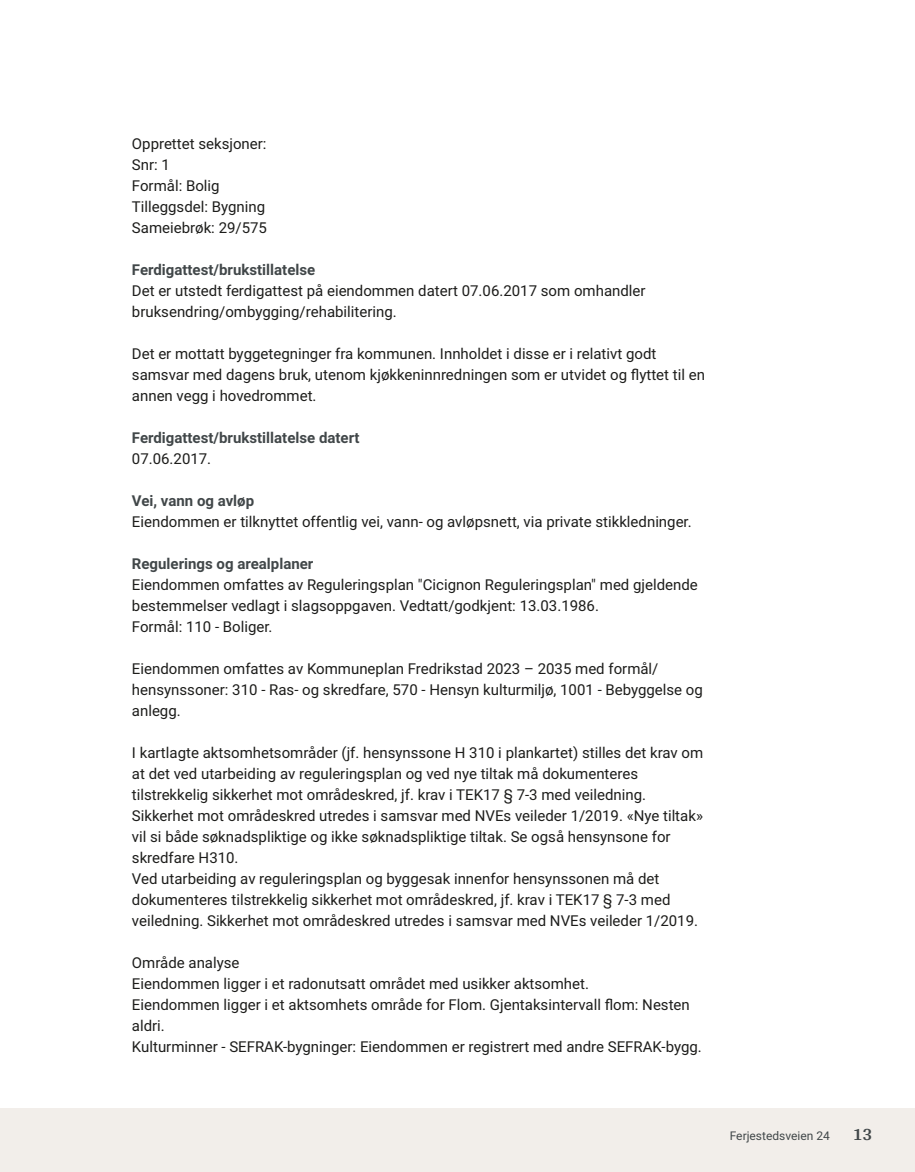
<style>
.page{position:relative;width:915px;height:1172px;background:#fff}
.page>*{position:absolute;margin:0;border:0;box-sizing:border-box;transform-origin:0 0}
.t1{font:700 18px "Arya";color:#414749}
.t2{font:15px/21px "Roboto Vitec";color:#1d1d1b}
.t3{font:700 15px "Roboto Vitec";color:#414749}
.t4{font:12px "Roboto Vitec";color:#414749}
</style>
<div class="page">
<div style="left:0;top:1108px;width:914px;height:64px;background:#f2eeea"></div>
<p class="t2" style="left:132px;top:132px;width:136px">Opprettet seksjoner:<br>Snr: 1<br>Formål: Bolig<br>Tilleggsdel: Bygning<br>Sameiebrøk: 29/ 575</p>
<p class="t3" style="left:132px;top:259px;width:185px">Ferdigattest/ brukstillatelse</p>
<p class="t2" style="left:132px;top:279px;width:515px">Det er utstedt ferdigattest på eiendommen datert 07.06.2017 som omhandler bruksendring/ ombygging/ rehabilitering.</p>
<p class="t2" style="left:132px;top:342px;width:574px">Det er mottatt byggetegninger fra kommunen. Innholdet i disse er i relativt godt samsvar med dagens bruk, utenom kjøkkeninnredningen som er utvidet og flyttet til en annen vegg i hovedrommet.</p>
<p class="t3" style="left:132px;top:427px;width:229px">Ferdigattest/ brukstillatelse datert</p>
<p class="t2" style="left:132px;top:447px;width:81px">07.06.2017.</p>
<p class="t3" style="left:132px;top:490px;width:124px">Vei, vann og avløp</p>
<p class="t2" style="left:132px;top:510px;width:561px">Eiendommen er tilknyttet offentlig vei, vann‑ og avløpsnett, via private stikkledninger.</p>
<p class="t3" style="left:132px;top:553px;width:183px">Regulerings og arealplaner</p>
<p class="t2" style="left:132px;top:573px;width:567px">Eiendommen omfattes av Reguleringsplan "Cicignon Reguleringsplan" med gjeldende bestemmelser vedlagt i slagsoppgaven. Vedtatt/ godkjent: 13.03.1986.<br>Formål: 110 ‑ Boliger.</p>
<p class="t2" style="left:132px;top:657px;width:572px">Eiendommen omfattes av Kommuneplan Fredrikstad 2023 – 2035 med formål/ hensynssoner: 310 ‑ Ras‑ og skredfare, 570 ‑ Hensyn kulturmiljø, 1001 ‑ Bebyggelse og anlegg.</p>
<p class="t2" style="left:132px;top:741px;width:572px">I kartlagte aktsomhetsområder (jf. hensynssone H 310 i plankartet) stilles det krav om at det ved utarbeiding av reguleringsplan og ved nye tiltak må dokumenteres tilstrekkelig sikkerhet mot områdeskred, jf. krav i TEK17 § 7‑3 med veiledning.<br>Sikkerhet mot områdeskred utredes i samsvar med NVEs veileder 1/ 2019. «Nye tiltak» vil si både søknadspliktige og ikke søknadspliktige tiltak. Se også hensynsone for skredfare H310.<br>Ved utarbeiding av reguleringsplan og byggesak innenfor hensynssonen må det dokumenteres tilstrekkelig sikkerhet mot områdeskred, jf. krav i TEK17 § 7‑3 med veiledning. Sikkerhet mot områdeskred utredes i samsvar med NVEs veileder 1/ 2019.</p>
<p class="t2" style="left:132px;top:951px;width:571px">Område analyse<br>Eiendommen ligger i et radonutsatt området med usikker aktsomhet.<br>Eiendommen ligger i et aktsomhets område for Flom. Gjentaksintervall flom: Nesten aldri.<br>Kulturminner ‑ SEFRAK‑bygninger: Eiendommen er registrert med andre SEFRAK‑bygg.</p>
<p class="t4" style="left:729px;top:1127px;width:102px">Ferjestedsveien 24</p>
<p class="t1" style="left:852px;top:1123px;width:21px">13</p>
</div>
